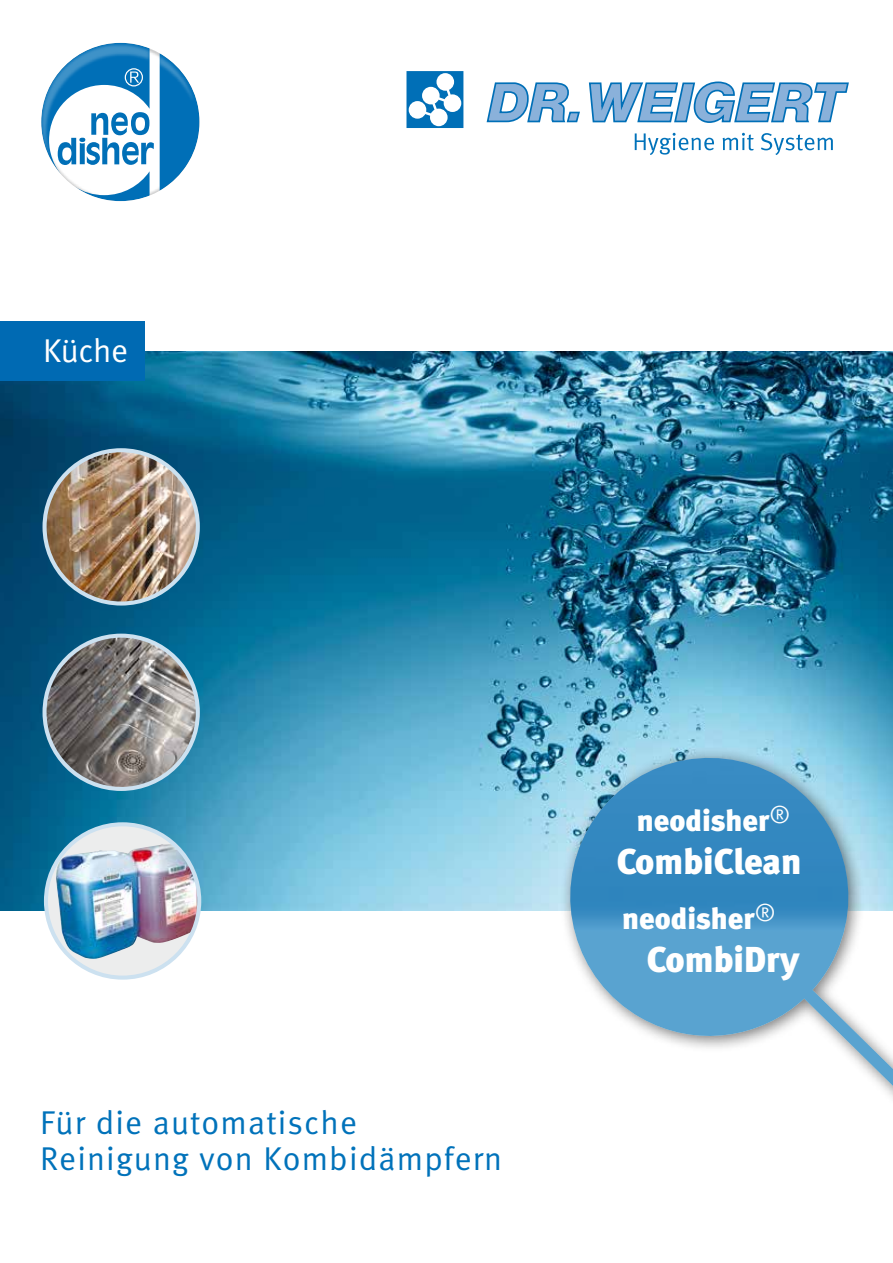
<style>
.page{position:relative;width:893px;height:1263px;background:#fff}
.page>*{position:absolute;margin:0;border:0;box-sizing:border-box;transform-origin:0 0}
.t1{font:36px "Meta Black CELF";color:#fff}
.t2{font:33px/36px "Meta Normal LF";letter-spacing:.035em;color:#0072ba}
.t3{font:33px "Meta Normal LF";letter-spacing:-.015em;color:#fff}
.t4{font:30px "Meta Black CELF";color:#fff}
</style>
<div class="page">
<img style="left:0;top:352px;width:893px;height:558px">
<svg style="left:550px;top:738px;width:343px;height:360px"></svg>
<svg style="left:160px;top:116px;width:40px;height:75px"></svg>
<img style="left:166px;top:57px;width:34px;height:59px">
<img style="left:154px;top:50px;width:12px;height:121px">
<svg style="left:41px;top:43px;width:113px;height:158px"></svg>
<svg style="left:486px;top:82px;width:94px;height:41px"></svg>
<svg style="left:588px;top:81px;width:261px;height:42px"></svg>
<div style="left:407px;top:72px;width:56px;height:55px;background:#006fb7"></div>
<div style="left:406px;top:71px;width:57px;height:57px;border:2px solid #006fb7"></div>
<div style="left:436px;top:73px;width:18px;height:18px;background:#fff;border-radius:50%"></div>
<div style="left:430px;top:109px;width:18px;height:17px;background:#fff;border-radius:50%"></div>
<div style="left:444px;top:94px;width:17px;height:18px;background:#fff;border-radius:50%"></div>
<div style="left:409px;top:101px;width:17px;height:18px;background:#fff;border-radius:50%"></div>
<svg style="left:414px;top:79px;width:42px;height:42px"></svg>
<svg style="left:635px;top:133px;width:198px;height:22px"></svg>
<div style="left:0;top:321px;width:144px;height:60px;background:#006ab3"></div>
<div style="left:46px;top:824px;width:153px;height:153px;background:#eceded;border-radius:50%"></div>
<img style="left:56px;top:844px;width:142px;height:115px">
<div style="left:44px;top:822px;width:157px;height:158px;border:4px solid #cce1f0;border-radius:50%"></div>
<img style="left:45px;top:636px;width:153px;height:153px;border-radius:77px">
<div style="left:43px;top:634px;width:157px;height:157px;border:4px solid #cce1f0;border-radius:50%"></div>
<img style="left:45px;top:450px;width:153px;height:153px;border-radius:77px">
<div style="left:43px;top:448px;width:157px;height:157px;border:4px solid #cce1f0;border-radius:50%"></div>
<p class="t3" style="left:43px;top:330px;width:86px">Küche</p>
<p class="t2" style="left:40px;top:1104px;width:464px">Für die automatische<br>Reinigung von Kombidämpfern</p>
<p class="t4" style="left:637px;top:802px;width:155px">neodisher<sup>®</sup></p>
<p class="t1" style="left:617px;top:840px;width:186px">CombiClean</p>
<p class="t4" style="left:622px;top:900px;width:155px">neodisher<sup>®</sup></p>
<p class="t1" style="left:647px;top:937px;width:154px">CombiDry</p>
</div>
